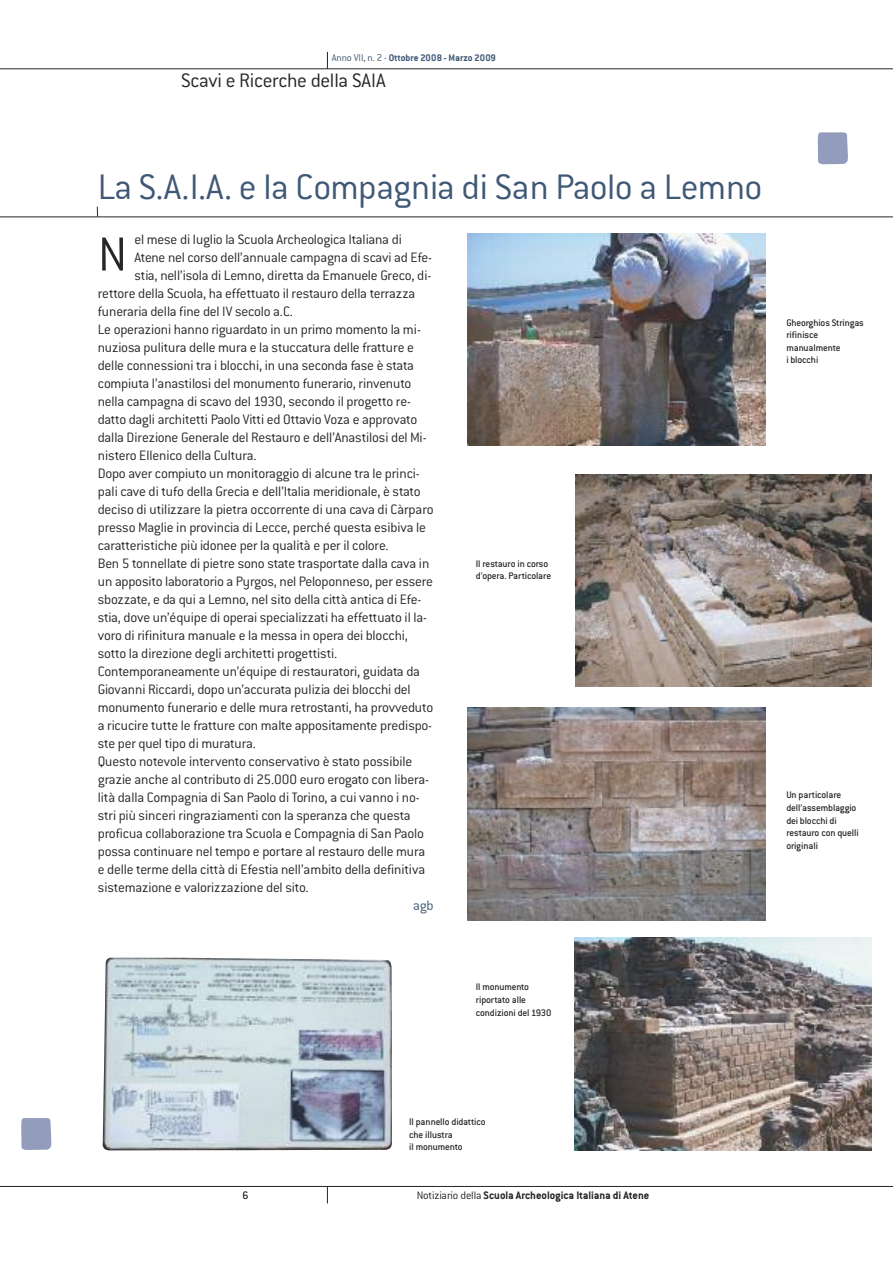
<style>
.page{position:relative;width:893px;height:1263px;background:#fff}
.page>*{position:absolute;margin:0;border:0;box-sizing:border-box;transform-origin:0 0}
.t1{font:300 52.5px "Conduit ITC Hel";color:#272627}
.t2{font:300 39px "Conduit ITC Hel";letter-spacing:-.015em;color:#3f5875}
.t3{font:300 21.45px "Conduit ITC Hel";letter-spacing:-.015em;color:#272627}
.t4{font:300 15px "Conduit ITC Hel";letter-spacing:-.015em;color:#272627}
.t5{font:300 15px "Conduit ITC Hel";color:#3f5875}
.t6{font:700 12px "Conduit ITC Hel";color:#272627}
.t7{font:500 12px "Conduit ITC Hel";color:#272627}
.t8{font:500 10.5px/12.6px "Conduit ITC Hel";letter-spacing:-.015em;color:#272627}
.t9{font:700 10.5px "Conduit ITC Hel";color:#3f5875}
.s1{font-weight:300;font-size:10.8px}
.s2{font-weight:300}
</style>
<div class="page">
<hr style="left:0;top:1186px;width:893px;height:1px;background:#272627">
<svg style="left:327px;top:1187px;width:1px;height:16px"></svg>
<hr style="left:0;top:68px;width:893px;height:1px;background:#272627">
<svg style="left:327px;top:52px;width:1px;height:17px"></svg>
<hr style="left:0;top:217px;width:893px;height:1px;background:#272627">
<svg style="left:21px;top:1118px;width:31px;height:32px"></svg>
<svg style="left:817px;top:132px;width:31px;height:32px"></svg>
<img style="left:468px;top:233px;width:297px;height:213px">
<img style="left:576px;top:474px;width:296px;height:213px">
<img style="left:468px;top:708px;width:297px;height:212px">
<img style="left:574px;top:938px;width:298px;height:212px">
<img style="left:102px;top:958px;width:290px;height:192px">
<p class="t9" style="left:332px;top:52px;width:166px"><span class="s1">Anno VIΙ, n. 2 -</span> Ottobre 2008 - Marzo 2009</p>
<h3 class="t3" style="left:181px;top:70px;width:206px">Scavi e Ricerche della SAIA</h3>
<h2 class="t2" style="left:98px;top:167px;width:666px">La S.A.I.A. e la Compagnia di San Paolo a Lemno</h2>
<p class="t4" style="left:134px;top:232px;width:269px">el mese di luglio la Scuola Archeologica Italiana di</p>
<p class="t4" style="left:134px;top:250px;width:299px">Atene nel corso dell’annuale campagna di scavi ad Efe-</p>
<p class="t4" style="left:134px;top:268px;width:298px">stia, nell’isola di Lemno, diretta da Emanuele Greco, di-</p>
<p class="t4" style="left:98px;top:286px;width:319px">rettore della Scuola, ha effettuato il restauro della terrazza</p>
<p class="t4" style="left:98px;top:304px;width:197px">funeraria della fine del IV secolo a.C.</p>
<p class="t4" style="left:98px;top:322px;width:325px">Le operazioni hanno riguardato in un primo momento la mi-</p>
<p class="t4" style="left:98px;top:340px;width:318px">nuziosa pulitura delle mura e la stuccatura delle fratture e</p>
<p class="t4" style="left:98px;top:358px;width:318px">delle connessioni tra i blocchi, in una seconda fase è stata</p>
<p class="t4" style="left:98px;top:376px;width:315px">compiuta l’anastilosi del monumento funerario, rinvenuto</p>
<p class="t4" style="left:98px;top:394px;width:315px">nella campagna di scavo del 1930, secondo il progetto re-</p>
<p class="t4" style="left:98px;top:412px;width:321px">datto dagli architetti Paolo Vitti ed Ottavio Voza e approvato</p>
<p class="t4" style="left:98px;top:430px;width:330px">dalla Direzione Generale del Restauro e dell’Anastilosi del Mi-</p>
<p class="t4" style="left:98px;top:448px;width:160px">nistero Ellenico della Cultura.</p>
<p class="t4" style="left:98px;top:466px;width:323px">Dopo aver compiuto un monitoraggio di alcune tra le princi-</p>
<p class="t4" style="left:98px;top:484px;width:324px">pali cave di tufo della Grecia e dell’Italia meridionale, è stato</p>
<p class="t4" style="left:98px;top:502px;width:337px">deciso di utilizzare la pietra occorrente di una cava di Càrparo</p>
<p class="t4" style="left:98px;top:520px;width:330px">presso Maglie in provincia di Lecce, perché questa esibiva le</p>
<p class="t4" style="left:98px;top:538px;width:292px">caratteristiche più idonee per la qualità e per il colore.</p>
<p class="t4" style="left:98px;top:556px;width:333px">Ben 5 tonnellate di pietre sono state trasportate dalla cava in</p>
<p class="t4" style="left:98px;top:574px;width:337px">un apposito laboratorio a Pyrgos, nel Peloponneso, per essere</p>
<p class="t4" style="left:98px;top:592px;width:325px">sbozzate, e da qui a Lemno, nel sito della città antica di Efe-</p>
<p class="t4" style="left:98px;top:610px;width:331px">stia, dove un’équipe di operai specializzati ha effettuato il la-</p>
<p class="t4" style="left:98px;top:628px;width:312px">voro di rifinitura manuale e la messa in opera dei blocchi,</p>
<p class="t4" style="left:98px;top:646px;width:241px">sotto la direzione degli architetti progettisti.</p>
<p class="t4" style="left:98px;top:664px;width:323px">Contemporaneamente un’équipe di restauratori, guidata da</p>
<p class="t4" style="left:98px;top:682px;width:314px">Giovanni Riccardi, dopo un’accurata pulizia dei blocchi del</p>
<p class="t4" style="left:98px;top:700px;width:337px">monumento funerario e delle mura retrostanti, ha provveduto</p>
<p class="t4" style="left:98px;top:718px;width:336px">a ricucire tutte le fratture con malte appositamente predispo-</p>
<p class="t4" style="left:98px;top:736px;width:160px">ste per quel tipo di muratura.</p>
<p class="t4" style="left:98px;top:754px;width:316px">Questo notevole intervento conservativo è stato possibile</p>
<p class="t4" style="left:98px;top:772px;width:333px">grazie anche al contributo di 25.000 euro erogato con libera-</p>
<p class="t4" style="left:98px;top:790px;width:323px">lità dalla Compagnia di San Paolo di Torino, a cui vanno i no-</p>
<p class="t4" style="left:98px;top:808px;width:314px">stri più sinceri ringraziamenti con la speranza che questa</p>
<p class="t4" style="left:98px;top:826px;width:328px">proficua collaborazione tra Scuola e Compagnia di San Paolo</p>
<p class="t4" style="left:98px;top:844px;width:329px">possa continuare nel tempo e portare al restauro delle mura</p>
<p class="t4" style="left:98px;top:862px;width:329px">e delle terme della città di Efestia nell’ambito della definitiva</p>
<p class="t4" style="left:98px;top:880px;width:212px">sistemazione e valorizzazione del sito.</p>
<p class="t5" style="left:413px;top:898px;width:22px">agb</p>
<h1 class="t1" style="left:98px;top:228px;width:31px">N</h1>
<p class="t8" style="left:476px;top:557px;width:77px">Il restauro in corso d’opera. Particolare</p>
<p class="t8" style="left:786px;top:316px;width:79px">Gheorghios Stringas rifinisce manualmente<br>i blocchi</p>
<p class="t8" style="left:786px;top:789px;width:74px">Un particolare dell’assemblaggio dei blocchi di restauro con quelli originali</p>
<p class="t8" style="left:476px;top:981px;width:77px">Il monumento riportato alle condizioni del 1930</p>
<p class="t7" style="left:242px;top:1189px;width:8px">6</p>
<p class="t8" style="left:409px;top:1115px;width:78px">Il pannello didattico che illustra<br>il monumento</p>
<p class="t6" style="left:417px;top:1189px;width:234px"><span class="s2">Notiziario della</span> Scuola Archeologica Italiana di Atene</p>
</div>
